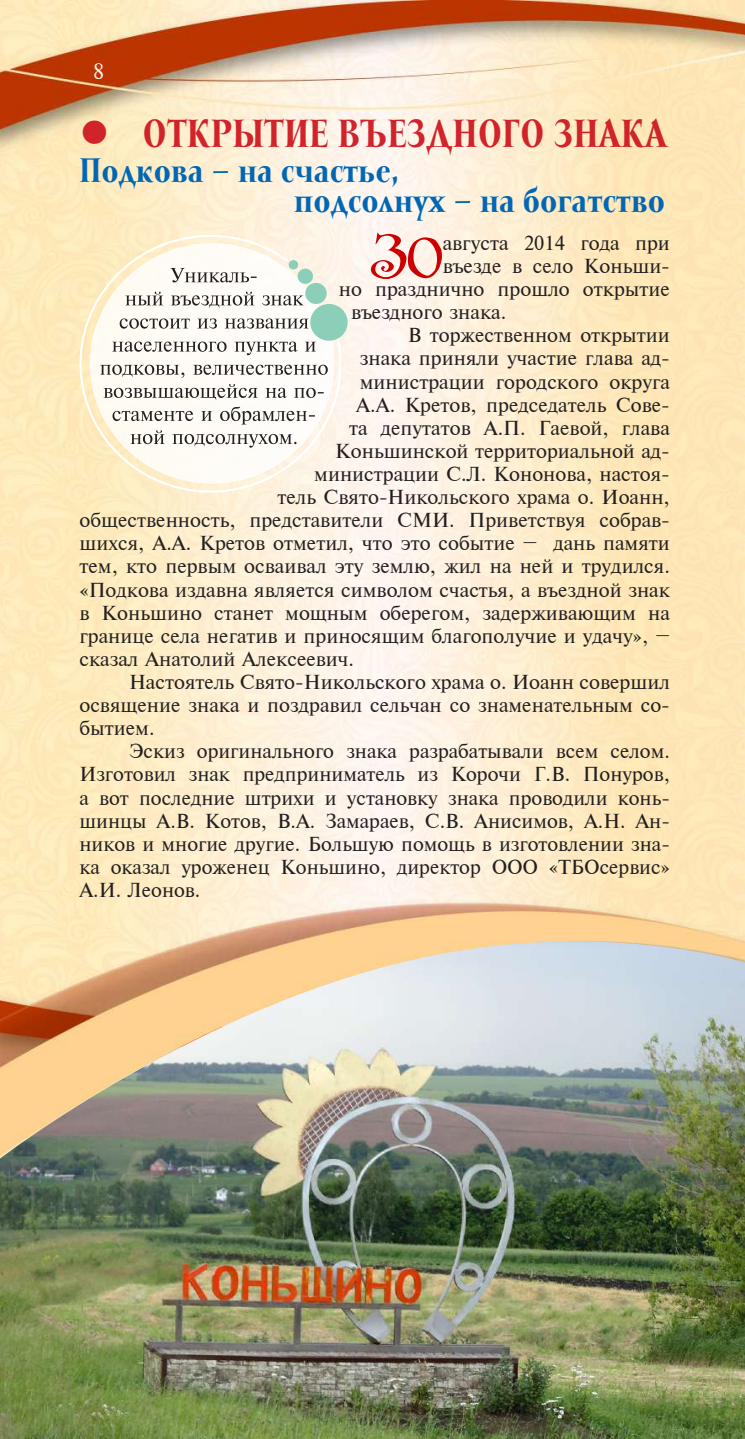
<style>
.page{position:relative;width:745px;height:1439px;background:#fff}
.page>*{position:absolute;margin:0;border:0;box-sizing:border-box;transform-origin:0 0}
.t1{font:50.57px "Arlekino";color:#c00}
.t2{font:700 40.25px "Mramor Medium Pro";color:#d1232a}
.t3{font:700 35px/29.8px "Mramor Medium Pro";color:#0167b4}
.t4{font:21px "Newton C";color:#fff}
.t5{font:19.25px "Newton C";color:#231f20}
</style>
<div class="page">
<img style="left:0;top:0;width:744px;height:1439px">
<img style="left:0;top:941px;width:744px;height:217px">
<img style="left:744px;top:460px;width:1px;height:543px">
<svg style="left:76px;top:231px;width:266px;height:265px"></svg>
<svg style="left:130px;top:430px;width:166px;height:18px"></svg>
<svg style="left:112px;top:406px;width:203px;height:18px"></svg>
<svg style="left:103px;top:384px;width:220px;height:16px"></svg>
<svg style="left:100px;top:365px;width:227px;height:13px"></svg>
<svg style="left:112px;top:260px;width:237px;height:95px"></svg>
<svg style="left:83px;top:121px;width:23px;height:24px"></svg>
<p class="t4" style="left:93px;top:59px;width:13px">8</p>
<h2 class="t2" style="left:109px;top:111px;width:558px">z ОТКРЫТИЕ ВЪЕЗДНОГО ЗНАКА</h2>
<h3 class="t3" style="left:294px;top:157px;width:372px;text-indent:-215px">Подкова – на счастье,<br>подсолнух – на богатство</h3>
<h1 class="t1" style="left:370px;top:226px;width:74px">30</h1>
<p class="t5" style="left:442px;top:232px;width:228px">августа 2014 года при</p>
<p class="t5" style="left:442px;top:255px;width:228px">въезде в село Коньши-</p>
<p class="t5" style="left:338px;top:278px;width:332px">но празднично прошло открытие</p>
<p class="t5" style="left:351px;top:301px;width:157px">въездного знака.</p>
<p class="t5" style="left:407px;top:324px;width:263px">В торжественном открытии</p>
<p class="t5" style="left:359px;top:347px;width:311px">знака приняли участие глава ад-</p>
<p class="t5" style="left:359px;top:370px;width:311px">министрации городского округа</p>
<p class="t5" style="left:356px;top:393px;width:315px">А.А. Кретов, председатель Сове-</p>
<p class="t5" style="left:349px;top:417px;width:322px">та депутатов А.П. Гаевой, глава</p>
<p class="t5" style="left:335px;top:440px;width:336px">Коньшинской территориальной ад-</p>
<p class="t5" style="left:314px;top:463px;width:357px">министрации С.Л. Кононова, настоя-</p>
<p class="t5" style="left:277px;top:486px;width:393px">тель Свято-Никольского храма о. Иоанн,</p>
<p class="t5" style="left:79px;top:509px;width:591px">общественность, представители СМИ. Приветствуя собрав-</p>
<p class="t5" style="left:79px;top:532px;width:591px">шихся, А.А. Кретов отметил, что это событие – дань памяти</p>
<p class="t5" style="left:79px;top:555px;width:591px">тем, кто первым осваивал эту землю, жил на ней и трудился.</p>
<p class="t5" style="left:79px;top:578px;width:591px">«Подкова издавна является символом счастья, а въездной знак</p>
<p class="t5" style="left:79px;top:601px;width:591px">в Коньшино станет мощным оберегом, задерживающим на</p>
<p class="t5" style="left:79px;top:624px;width:591px">границе села негатив и приносящим благополучие и удачу», –</p>
<p class="t5" style="left:79px;top:648px;width:276px">сказал Анатолий Алексеевич.</p>
<p class="t5" style="left:129px;top:671px;width:542px">Настоятель Свято-Никольского храма о. Иоанн совершил</p>
<p class="t5" style="left:79px;top:694px;width:591px">освящение знака и поздравил сельчан со знаменательным со-</p>
<p class="t5" style="left:79px;top:717px;width:77px">бытием.</p>
<p class="t5" style="left:129px;top:740px;width:542px">Эскиз оригинального знака разрабатывали всем селом.</p>
<p class="t5" style="left:79px;top:763px;width:591px">Изготовил знак предприниматель из Корочи Г.В. Понуров,</p>
<p class="t5" style="left:79px;top:786px;width:591px">а вот последние штрихи и установку знака проводили конь-</p>
<p class="t5" style="left:79px;top:809px;width:591px">шинцы А.В. Котов, В.А. Замараев, С.В. Анисимов, А.Н. Ан-</p>
<p class="t5" style="left:79px;top:832px;width:591px">ников и многие другие. Большую помощь в изготовлении зна-</p>
<p class="t5" style="left:79px;top:855px;width:591px">ка оказал уроженец Коньшино, директор ООО «ТБОсервис»</p>
<p class="t5" style="left:79px;top:879px;width:122px">А.И. Леонов.</p>
</div>
